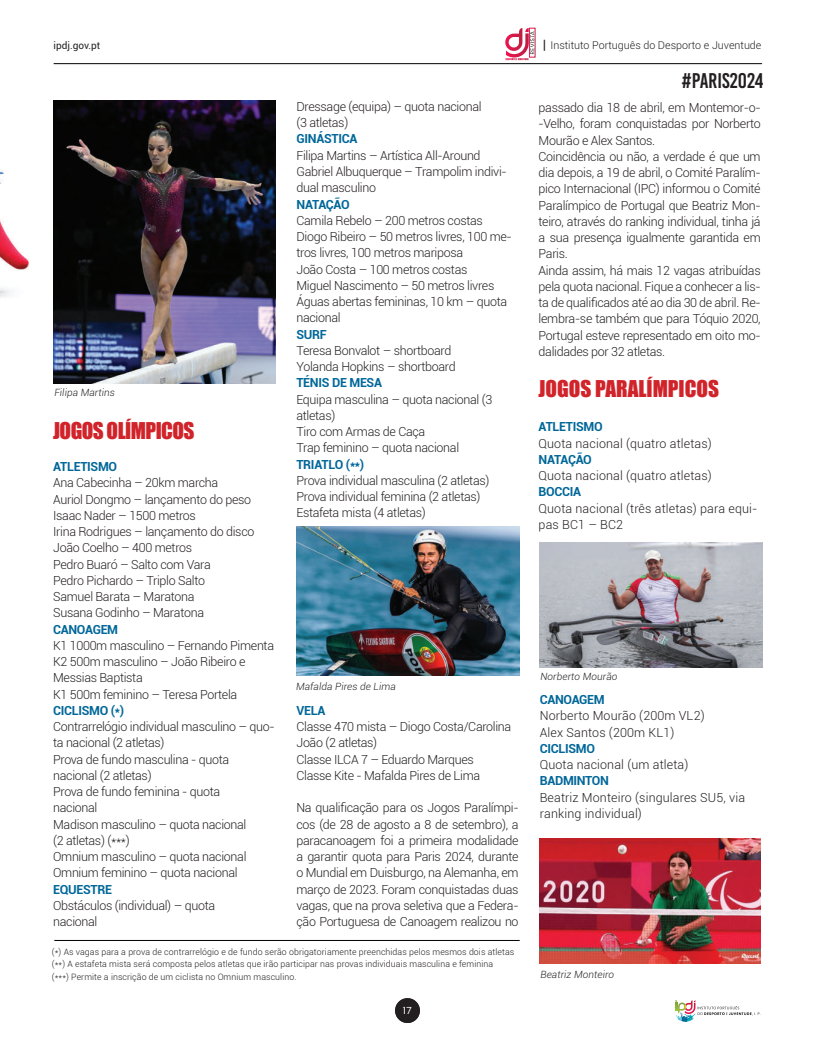
<style>
.page{position:relative;width:815px;height:1042px;background:#fff}
.page>*{position:absolute;margin:0;border:0;box-sizing:border-box;transform-origin:0 0}
.t1{font:21.25px "Impact";color:#d1232a}
.t2{font:21.25px "Impact";letter-spacing:-.025em;color:#d1232a}
.t3{font:21.25px "Bebas Kai";color:#231f20}
.t4{font:300 12.5px/16.2px "Roboto";letter-spacing:-.025em;color:#231f20}
.t5{font:300 12.5px/16.2px "Roboto";letter-spacing:.01em;color:#231f20}
.t6{font:700 12.5px "Roboto";letter-spacing:-.025em;color:#006799}
.t7{font:300 10.75px "Roboto";color:#231f20}
.t8{font:italic 300 10px "Roboto";letter-spacing:.01em;color:#231f20}
.t9{font:10px "Roboto";color:#231f20}
.t10{font:10px "Kerox Non Commercial";color:#fff}
.t11{font:300 8.75px/12.5px "Roboto";letter-spacing:.01em;color:#231f20}
.s1{font-weight:400;font-stretch:condensed;font-size:12.88px}
</style>
<div class="page">
<svg style="left:505px;top:28px;width:29px;height:32px"></svg>
<hr style="left:54px;top:63px;width:708px;height:1px;background:#000">
<svg style="left:676px;top:1000px;width:85px;height:21px"></svg>
<img style="left:0;top:170px;width:29px;height:127px">
<div style="left:395px;top:998px;width:25px;height:25px;background:#231f20;border-radius:50%"></div>
<img style="left:53px;top:100px;width:222px;height:284px">
<img style="left:296px;top:527px;width:224px;height:149px">
<img style="left:540px;top:839px;width:220px;height:124px">
<img style="left:540px;top:542px;width:223px;height:126px">
<hr style="left:54px;top:940px;width:466px;height:1px;background:#000">
<p class="t9" style="left:54px;top:38px;width:48px">ipdj.gov.pt</p>
<p class="t7" style="left:543px;top:38px;width:220px"><span class="s1">|</span> Instituto Português do Desporto e Juventude</p>
<h1 class="t3" style="left:681px;top:70px;width:83px">#PARIS2024</h1>
<p class="t8" style="left:54px;top:385px;width:62px">Filipa Martins</p>
<h1 class="t2" style="left:53px;top:414px;width:143px">JOGOS OLÍMPICOS</h1>
<p class="t6" style="left:53px;top:458px;width:66px">ATLETISMO</p>
<p class="t4" style="left:53px;top:474px;width:203px">Ana Cabecinha – 20km marcha<br>Auriol Dongmo – lançamento do peso<br>Isaac Nader – 1500 metros<br>Irina Rodrigues – lançamento do disco<br>João Coelho – 400 metros<br>Pedro Buaró – Salto com Vara<br>Pedro Pichardo – Triplo Salto<br>Samuel Barata – Maratona<br>Susana Godinho – Maratona</p>
<p class="t6" style="left:53px;top:620px;width:67px">CANOAGEM</p>
<p class="t4" style="left:53px;top:637px;width:222px">K1 1000m masculino – Fernando Pimenta<br>K2 500m masculino – João Ribeiro e<br>Messias Baptista<br>K1 500m feminino – Teresa Portela</p>
<p class="t6" style="left:53px;top:701px;width:72px">CICLISMO (*)</p>
<p class="t4" style="left:53px;top:718px;width:223px">Contrarrelógio individual masculino – quo&shy;ta nacional (2 atletas)<br>Prova de fundo masculina - quota nacional (2 atletas)<br>Prova de fundo feminina - quota<br>nacional<br>Madison masculino – quota nacional<br>(2 atletas) (***)<br>Omnium masculino – quota nacional<br>Omnium feminino – quota nacional</p>
<p class="t6" style="left:53px;top:880px;width:60px">EQUESTRE</p>
<p class="t4" style="left:53px;top:897px;width:163px">Obstáculos (individual) – quota nacional</p>
<p class="t4" style="left:296px;top:98px;width:187px">Dressage (equipa) – quota nacional (3 atletas)</p>
<p class="t6" style="left:296px;top:130px;width:62px">GINÁSTICA</p>
<p class="t4" style="left:296px;top:147px;width:212px">Filipa Martins – Artística All-Around<br>Gabriel Albuquerque – Trampolim indivi&shy;dual masculino</p>
<p class="t6" style="left:296px;top:195px;width:55px">NATAÇÃO</p>
<p class="t4" style="left:296px;top:212px;width:217px">Camila Rebelo – 200 metros costas<br>Diogo Ribeiro – 50 metros livres, 100 me&shy;tros livres, 100 metros mariposa<br>João Costa – 100 metros costas<br>Miguel Nascimento – 50 metros livres<br>Águas abertas femininas, 10 km – quota nacional</p>
<p class="t6" style="left:296px;top:325px;width:32px">SURF</p>
<p class="t4" style="left:296px;top:342px;width:161px">Teresa Bonvalot – shortboard<br>Yolanda Hopkins – shortboard</p>
<p class="t6" style="left:296px;top:374px;width:87px">TÉNIS DE MESA</p>
<p class="t4" style="left:296px;top:390px;width:197px">Equipa masculina – quota nacional (3 atletas)<br>Tiro com Armas de Caça<br>Trap feminino – quota nacional</p>
<p class="t6" style="left:296px;top:455px;width:69px">TRIATLO (**)</p>
<p class="t4" style="left:296px;top:472px;width:194px">Prova individual masculina (2 atletas)<br>Prova individual feminina (2 atletas)<br>Estafeta mista (4 atletas)</p>
<p class="t8" style="left:296px;top:679px;width:101px">Mafalda Pires de Lima</p>
<p class="t6" style="left:296px;top:702px;width:30px">VELA</p>
<p class="t4" style="left:296px;top:718px;width:216px">Classe 470 mista – Diogo Costa/Carolina<br>João (2 atletas)<br>Classe ILCA 7 – Eduardo Marques<br>Classe Kite - Mafalda Pires de Lima</p>
<p class="t4" style="left:296px;top:799px;width:224px;text-align:justify">Na qualificação para os Jogos Paralímpi&shy;cos (de 28 de agosto a 8 de setembro), a paracanoagem foi a primeira modalidade a garantir quota para Paris 2024, durante o Mundial em Duisburgo, na Alemanha, em março de 2023. Foram conquistadas duas vagas, que na prova seletiva que a Federa&shy;ção Portuguesa de Canoagem realizou no</p>
<p class="t11" style="left:52px;top:945px;width:464px">(*) As vagas para a prova de contrarrelógio e de fundo serão obrigatoriamente preenchidas pelos mesmos dois atletas (**) A estafeta mista será composta pelos atletas que irão participar nas provas individuais masculina e feminina<br>(***) Permite a inscrição de um ciclista no Omnium masculino.</p>
<p class="t10" style="left:403px;top:1003px;width:11px">17</p>
<p class="t4" style="left:539px;top:99px;width:224px">passado dia 18 de abril, em Montemor-o--Velho, foram conquistadas por Norberto Mourão e Alex Santos.<br>Coincidência ou não, a verdade é que um dia depois, a 19 de abril, o Comité Paralím&shy;pico Internacional (IPC) informou o Comité Paralímpico de Portugal que Beatriz Mon&shy;teiro, através do ranking individual, tinha já a sua presença igualmente garantida em Paris.<br>Ainda assim, há mais 12 vagas atribuídas pela quota nacional. Fique a conhecer a lis&shy;ta de qualificados até ao dia 30 de abril. Re&shy;lembra-se também que para Tóquio 2020, Portugal esteve representado em oito mo&shy;dalidades por 32 atletas.</p>
<h1 class="t1" style="left:539px;top:372px;width:182px">JOGOS PARALÍMPICOS</h1>
<p class="t6" style="left:539px;top:418px;width:66px">ATLETISMO</p>
<p class="t5" style="left:539px;top:435px;width:175px">Quota nacional (quatro atletas)</p>
<p class="t6" style="left:539px;top:451px;width:55px">NATAÇÃO</p>
<p class="t5" style="left:539px;top:467px;width:175px">Quota nacional (quatro atletas)</p>
<p class="t6" style="left:539px;top:483px;width:44px">BOCCIA</p>
<p class="t5" style="left:539px;top:500px;width:220px">Quota nacional (três atletas) para equi&shy;pas BC1 – BC2</p>
<p class="t8" style="left:540px;top:669px;width:78px">Norberto Mourão</p>
<p class="t6" style="left:540px;top:691px;width:67px">CANOAGEM</p>
<p class="t5" style="left:540px;top:707px;width:166px">Norberto Mourão (200m VL2)<br>Alex Santos (200m KL1)</p>
<p class="t6" style="left:540px;top:739px;width:57px">CICLISMO</p>
<p class="t5" style="left:540px;top:756px;width:150px">Quota nacional (um atleta)</p>
<p class="t6" style="left:540px;top:772px;width:71px">BADMINTON</p>
<p class="t5" style="left:540px;top:788px;width:207px">Beatriz Monteiro (singulares SU5, via ranking individual)</p>
<p class="t8" style="left:540px;top:967px;width:75px">Beatriz Monteiro</p>
</div>
